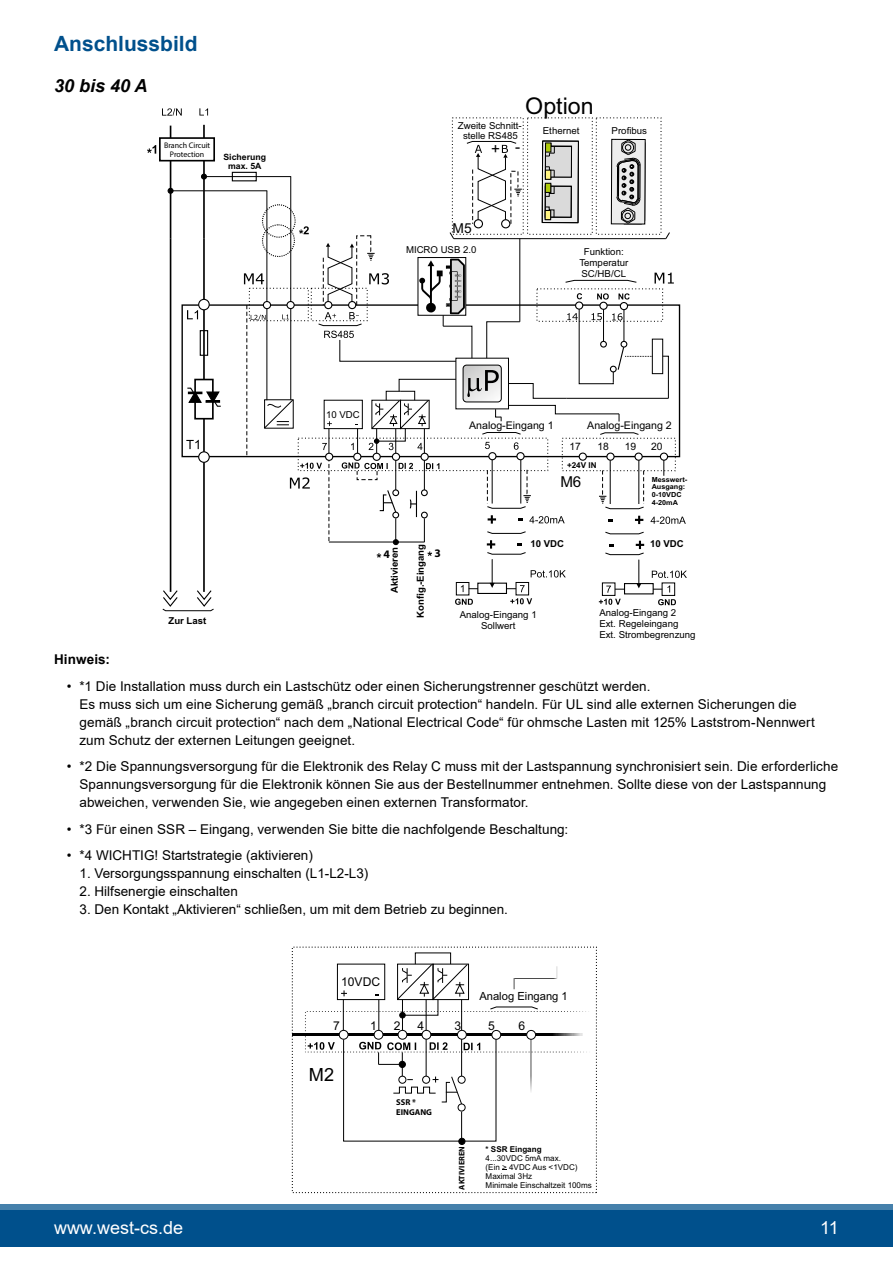
<style>
.page{position:relative;width:893px;height:1263px;background:#fff}
.page>*{position:absolute;margin:0;border:0;box-sizing:border-box;transform-origin:0 0}
.t1{font:23.1px "Arial";color:#000}
.t2{font:700 21px "Arial";color:#00508c}
.t3{font:18.15px "Arial";color:#000}
.t4{font:18px "Arial";color:#fff}
.t5{font:italic 700 18px "Arial";color:#000}
.t6{font:15.15px "Arial";color:#000}
.t7{font:15px "Arial";color:#000}
.t8{font:13.65px "Arial";color:#000}
.t9{font:13.5px/18px "Arial";letter-spacing:.005em;color:#000}
.t10{font:700 13.5px "Arial";letter-spacing:.01em;color:#000}
.t11{font:12.15px "Arial";color:#000}
.t12{font:700 11.55px "Myriad Pro";color:#000}
.t13{font:11.25px "Arial";color:#000}
.t14{font:10.5px "Arial";color:#000}
.t15{font:10.2px "Arial";color:#000}
.t16{font:9.6px/10.8px "Arial";color:#000;text-align:center}
.t17{font:700 9.6px "Arial";color:#000}
.t18{font:700 8.7px/9.6px "Arial";color:#000;text-align:center}
.t19{font:700 8.55px/10.6px "Myriad Pro";color:#000}
.t20{font:8.1px/9px "Arial";color:#000}
.t21{font:8.1px/9.4px "Myriad Pro";color:#000;text-align:center}
.t22{font:700 8.1px "Arial";color:#000}
.t23{font:700 7.95px "Myriad Pro";color:#000}
.t24{font:700 6.9px/7.8px "Arial";color:#000;scale:1.05 1}
</style>
<div class="page">
<svg style="left:0;top:1204px;width:893px;height:7px;background:#3b79a6"></svg>
<div style="left:0;top:1211px;width:893px;height:36px;background:#00508c"></div>
<hr style="left:203px;top:125px;width:2px;height:114px;background:#000">
<hr style="left:170px;top:126px;width:1px;height:113px;background:#000">
<hr style="left:204px;top:176px;width:87px;height:1px;background:#000">
<svg style="left:168px;top:188px;width:5px;height:5px"></svg>
<svg style="left:201px;top:174px;width:6px;height:5px"></svg>
<svg style="left:162px;top:108px;width:20px;height:8px"></svg>
<svg style="left:199px;top:108px;width:9px;height:8px"></svg>
<hr style="left:203px;top:239px;width:2px;height:353px;background:#000">
<hr style="left:170px;top:239px;width:1px;height:353px;background:#000">
<div style="left:200px;top:330px;width:8px;height:26px;border:1px solid #000"></div>
<div style="left:195px;top:379px;width:18px;height:40px;background:#fff"></div>
<div style="left:194px;top:379px;width:20px;height:40px;border:2px solid #000"></div>
<svg style="left:187px;top:387px;width:34px;height:20px"></svg>
<hr style="left:171px;top:190px;width:96px;height:1px;background:#000">
<svg style="left:162px;top:589px;width:52px;height:22px"></svg>
<div style="left:199px;top:299px;width:10px;height:11px;background:#fff;border-radius:50%"></div>
<div style="left:198px;top:299px;width:12px;height:11px;border:1px solid #000;border-radius:50%"></div>
<svg style="left:199px;top:452px;width:10px;height:10px"></svg>
<div style="left:198px;top:451px;width:12px;height:12px;border:1px solid #000;border-radius:50%"></div>
<div style="left:232px;top:172px;width:25px;height:9px;border:1px solid #000"></div>
<svg style="left:187px;top:310px;width:11px;height:9px"></svg>
<svg style="left:186px;top:440px;width:13px;height:9px"></svg>
<div style="left:160px;top:138px;width:54px;height:23px;background:#fff"></div>
<div style="left:159px;top:137px;width:56px;height:24px;border:2px solid #000"></div>
<svg style="left:147px;top:145px;width:9px;height:9px"></svg>
<svg style="left:244px;top:139px;width:443px;height:466px"></svg>
<svg style="left:294px;top:1034px;width:288px;height:1px"></svg>
<svg style="left:531px;top:1039px;width:1px;height:53px"></svg>
<div style="left:492px;top:1030px;width:9px;height:9px;background:#fff;border-radius:50%"></div>
<div style="left:492px;top:1030px;width:9px;height:9px;border:1px solid #000;border-radius:50%"></div>
<hr style="left:426px;top:999px;width:1px;height:77px;background:#000">
<hr style="left:461px;top:999px;width:1px;height:77px;background:#000">
<div style="left:422px;top:1030px;width:9px;height:9px;background:#fff;border-radius:50%"></div>
<div style="left:422px;top:1030px;width:9px;height:9px;border:1px solid #000;border-radius:50%"></div>
<div style="left:457px;top:1030px;width:10px;height:9px;border:1px solid #000;border-radius:50%"></div>
<hr style="left:378px;top:999px;width:1px;height:36px;background:#000">
<div style="left:374px;top:1030px;width:9px;height:9px;background:#fff;border-radius:50%"></div>
<div style="left:374px;top:1030px;width:9px;height:9px;border:1px solid #000;border-radius:50%"></div>
<div style="left:337px;top:964px;width:48px;height:36px;border:1px solid #000"></div>
<hr style="left:343px;top:999px;width:1px;height:36px;background:#000">
<div style="left:339px;top:1030px;width:9px;height:9px;background:#fff;border-radius:50%"></div>
<div style="left:339px;top:1030px;width:9px;height:9px;border:1px solid #000;border-radius:50%"></div>
<hr style="left:402px;top:999px;width:1px;height:35px;background:#000">
<div style="left:527px;top:1030px;width:9px;height:9px;background:#fff;border-radius:50%"></div>
<div style="left:526px;top:1030px;width:10px;height:9px;border:1px solid #000;border-radius:50%"></div>
<div style="left:398px;top:1030px;width:9px;height:9px;background:#fff;border-radius:50%"></div>
<div style="left:398px;top:1030px;width:9px;height:9px;border:1px solid #000;border-radius:50%"></div>
<svg style="left:308px;top:1042px;width:27px;height:8px"></svg>
<svg style="left:341px;top:963px;width:248px;height:55px"></svg>
<svg style="left:343px;top:1033px;width:154px;height:111px"></svg>
<h2 class="t2" style="left:54px;top:29px;width:145px">Anschlussbild</h2>
<h3 class="t5" style="left:54px;top:73px;width:95px">30 bis 40 A</h3>
<p class="t21" style="left:164px;top:140px;width:48px">Branch Circuit<br>Protection</p>
<p class="t18" style="left:223px;top:152px;width:44px">Sicherung max. 5A</p>
<p class="t17" style="left:168px;top:613px;width:39px">Zur Last</p>
<h1 class="t1" style="left:525px;top:90px;width:70px">Option</h1>
<p class="t16" style="left:458px;top:121px;width:66px;line-height:9.8px">Zweite Schnitt&shy;stelle RS485</p>
<p class="t6" style="left:491px;top:137px;width:30px">+ -</p>
<p class="t16" style="left:543px;top:125px;width:38px">Ethernet</p>
<p class="t16" style="left:612px;top:125px;width:37px">Profibus</p>
<p class="t8" style="left:453px;top:219px;width:21px">M5</p>
<p class="t16" style="left:406px;top:245px;width:72px">MICRO USB 2.0</p>
<p class="t16" style="left:579px;top:246px;width:50px">Funktion:<br>Temperatur<br>SC/HB/CL</p>
<p class="t16" style="left:326px;top:409px;width:35px">10 VDC</p>
<p class="t17" style="left:388px;top:593px;width:48px;rotate:-90deg">Aktivieren</p>
<p class="t17" style="left:413px;top:617px;width:75px;rotate:-90deg">Konfig.-Eingang</p>
<p class="t12" style="left:383px;top:547px;width:8px">4</p>
<p class="t12" style="left:434px;top:545px;width:8px">3</p>
<p class="t14" style="left:469px;top:418px;width:86px">Analog-Eingang 1</p>
<p class="t14" style="left:587px;top:418px;width:86px">Analog-Eingang 2</p>
<p class="t15" style="left:570px;top:439px;width:13px">17</p>
<p class="t15" style="left:597px;top:439px;width:13px">18</p>
<p class="t15" style="left:625px;top:439px;width:13px">19</p>
<p class="t15" style="left:651px;top:439px;width:13px">20</p>
<p class="t22" style="left:567px;top:459px;width:31px">+24V IN</p>
<p class="t7" style="left:560px;top:471px;width:23px">M6</p>
<p class="t24" style="left:652px;top:475px;width:35px">Messwert-<br>Ausgang:<br>0-10VDC<br>4-20mA</p>
<p class="t17" style="left:530px;top:536px;width:35px">10 VDC</p>
<p class="t17" style="left:650px;top:537px;width:35px">10 VDC</p>
<p class="t16" style="left:460px;top:609px;width:78px">Analog-Eingang 1<br>Sollwert</p>
<p class="t16" style="left:599px;top:607px;width:98px;text-align:left">Analog-Eingang 2<br>Ext. Regeleingang<br>Ext. Strombegrenzung</p>
<p class="t10" style="left:54px;top:650px;width:58px">Hinweis:</p>
<p class="t9" style="left:80px;top:677px;width:737px;text-indent:-13px">• *1 Die Installation muss durch ein Lastschütz oder einen Sicherungstrenner geschützt werden.<br>Es muss sich um eine Sicherung gemäß „branch circuit protection“ handeln. Für UL sind alle externen Sicherungen die gemäß „branch circuit protection“ nach dem „National Electrical Code“ für ohmsche Lasten mit 125% Laststrom-Nennwert zum Schutz der externen Leitungen geeignet.</p>
<p class="t9" style="left:80px;top:757px;width:760px;text-indent:-13px">• *2 Die Spannungsversorgung für die Elektronik des Relay C muss mit der Lastspannung synchronisiert sein. Die erforderliche<br>Spannungsversorgung für die Elektronik können Sie aus der Bestellnummer entnehmen. Sollte diese von der Lastspannung abweichen, verwenden Sie, wie angegeben einen externen Transformator.</p>
<p class="t9" style="left:67px;top:820px;width:503px">• *3 Für einen SSR – Eingang, verwenden Sie bitte die nachfolgende Beschaltung:</p>
<p class="t9" style="left:67px;top:846px;width:248px">• *4 WICHTIG! Startstrategie (aktivieren)</p>
<p class="t9" style="left:80px;top:864px;width:290px">1. Versorgungsspannung einschalten (L1-L2-L3)</p>
<p class="t9" style="left:80px;top:882px;width:160px">2. Hilfsenergie einschalten</p>
<p class="t9" style="left:80px;top:900px;width:430px">3. Den Kontakt „Aktivieren“ schließen, um mit dem Betrieb zu beginnen.</p>
<p class="t11" style="left:341px;top:973px;width:41px">10VDC</p>
<p class="t13" style="left:479px;top:989px;width:90px">Analog Eingang 1</p>
<p class="t11" style="left:333px;top:1018px;width:8px">7</p>
<p class="t11" style="left:370px;top:1018px;width:8px">1</p>
<p class="t11" style="left:394px;top:1018px;width:8px">2</p>
<p class="t11" style="left:417px;top:1018px;width:8px">4</p>
<p class="t11" style="left:454px;top:1018px;width:8px">3</p>
<p class="t11" style="left:488px;top:1018px;width:8px">5</p>
<p class="t11" style="left:518px;top:1018px;width:8px">6</p>
<h3 class="t3" style="left:309px;top:1062px;width:27px">M2</h3>
<p class="t19" style="left:396px;top:1096px;width:37px">SSR *<br>EINGANG</p>
<p class="t23" style="left:456px;top:1190px;width:45px;rotate:-90deg">AKTIVIEREN</p>
<p class="t22" style="left:486px;top:1143px;width:58px">* SSR Eingang</p>
<p class="t20" style="left:486px;top:1153px;width:108px">4...30VDC 5mA max.<br>(Ein &gt; 4VDC Aus &lt;1VDC)<br>Maximal 3Hz<br>Minimale Einschaltzeit 100ms</p>
<h3 class="t4" style="left:54px;top:1215px;width:131px">www.west-cs.de</h3>
<h3 class="t4" style="left:820px;top:1215px;width:20px">11</h3>
</div>
